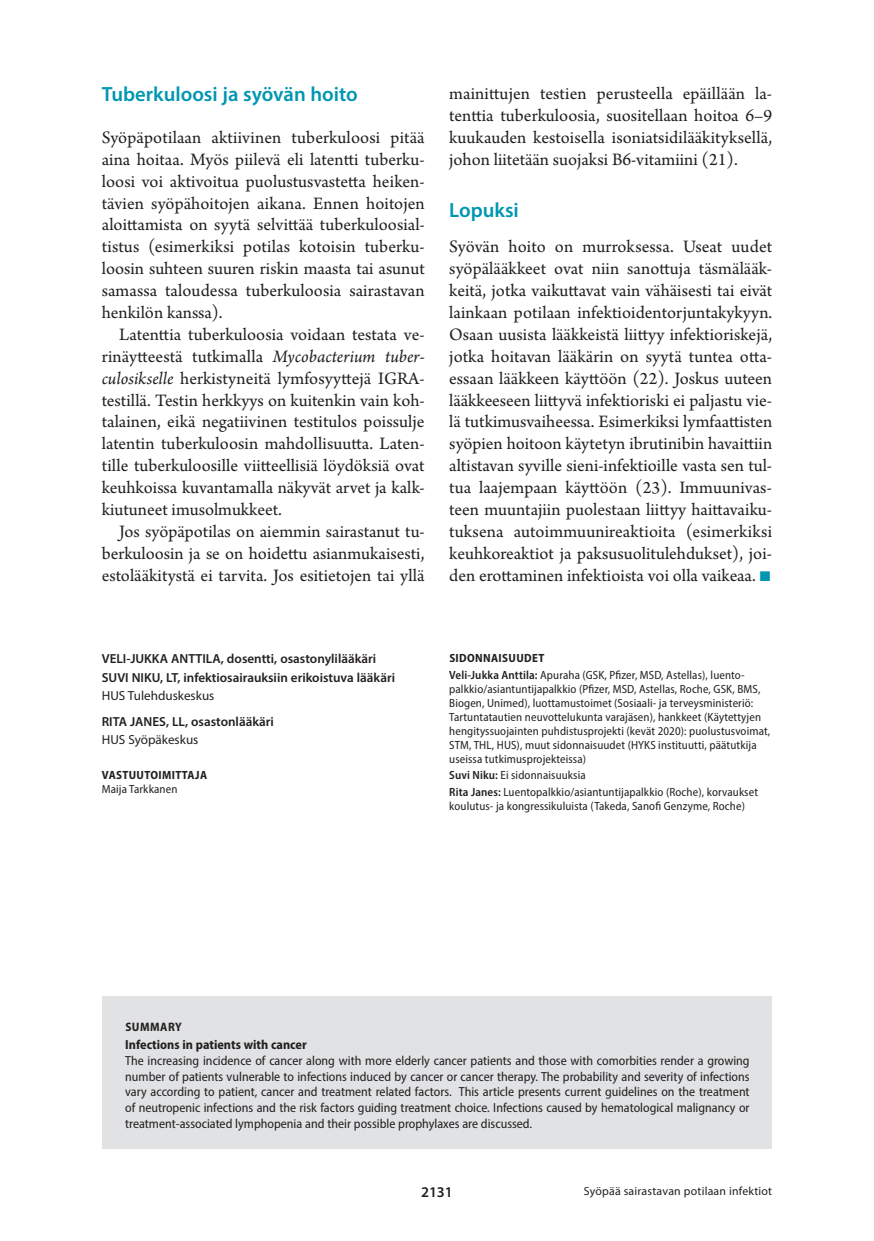
<style>
.page{position:relative;width:874px;height:1241px;background:#fff}
.page>*{position:absolute;margin:0;border:0;box-sizing:border-box;transform-origin:0 0}
.v1{font:600 20.65px "Myriad Pro";color:#0096b1}
.l_ei_sis{font:18.38px/21.9px "Arno Pro";color:#231f20;text-align:justify}
.t1{font:600 14.88px "Myriad Pro";color:#231f20}
.summary_leipis{font:semi-condensed 13.12px/15.8px "Myriad Pro";color:#231f20;text-align:justify}
.ko{font:600 13.12px "Myriad Pro";color:#231f20}
.ko-2{font:13.12px "Myriad Pro";color:#231f20}
.summary_leipis-2{font:700 semi-condensed 13.12px "Myriad Pro";color:#231f20}
.summary_title{font:700 semi-condensed 12.25px "Myriad Pro";letter-spacing:.04em;color:#231f20}
.Sidonnaisuudet_txt{font:semi-condensed 11.9px/14px "Myriad Pro";letter-spacing:.01em;color:#231f20}
.Ala{font:11.9px "Myriad Pro";letter-spacing:.02em;color:#231f20}
.Sidonnaisuudet_ots{font:700 semi-condensed 11.9px "Myriad Pro";letter-spacing:.03em;color:#231f20}
.s1{font-style:italic}
.s2{color:#0096b1}
.s3{font-weight:600}
</style>
<div class="page">
<div style="left:102px;top:996px;width:670px;height:153px;background:#e1e2e4"></div>
<p class="v1" style="left:102px;top:81px;width:257px">Tuberkuloosi ja syövän hoito</p>
<p class="l_ei_sis" style="left:102px;top:127px;width:324px">Syöpäpotilaan aktiivinen tuberkuloosi pitää aina hoitaa. Myös piilevä eli latentti tuberku&shy;loosi voi aktivoitua puolustusvastetta heiken&shy;tävien syöpähoitojen aikana. Ennen hoitojen aloittamista on syytä selvittää tuberkuloosial&shy;tistus (esimerkiksi potilas kotoisin tuberku&shy;loosin suhteen suuren riskin maasta tai asunut samassa taloudessa tuberkuloosia sairastavan henkilön kanssa).</p>
<p class="l_ei_sis" style="left:102px;top:324px;width:324px;text-indent:17px">Latenttia tuberkuloosia voidaan testata ve&shy;rinäytteestä tutkimalla <span class="s1">Mycobacterium tuber&shy;culosikselle</span> herkistyneitä lymfosyyttejä IGRA&shy;testillä. Testin herkkyys on kuitenkin vain koh&shy;talainen, eikä negatiivinen testitulos poissulje latentin tuberkuloosin mahdollisuutta. Laten&shy;tille tuberkuloosille viitteellisiä löydöksiä ovat keuhkoissa kuvantamalla näkyvät arvet ja kalk&shy;kiutuneet imusolmukkeet.</p>
<p class="l_ei_sis" style="left:102px;top:521px;width:324px;text-indent:17px">Jos syöpäpotilas on aiemmin sairastanut tu&shy;berkuloosin ja se on hoidettu asianmukaisesti, estolääkitystä ei tarvita. Jos esitietojen tai yllä</p>
<p class="l_ei_sis" style="left:449px;top:84px;width:324px">mainittujen testien perusteella epäillään la&shy;tenttia tuberkuloosia, suositellaan hoitoa 6–9 kuukauden kestoisella isoniatsidilääkityksellä, johon liitetään suojaksi B6-vitamiini (21).</p>
<p class="v1" style="left:449px;top:197px;width:71px">Lopuksi</p>
<p class="l_ei_sis" style="left:449px;top:237px;width:324px">Syövän hoito on murroksessa. Useat uudet syöpälääkkeet ovat niin sanottuja täsmälääk&shy;keitä, jotka vaikuttavat vain vähäisesti tai eivät lainkaan potilaan infektioidentorjuntakykyyn.<br>Osaan uusista lääkkeistä liittyy infektioriskejä, jotka hoitavan lääkärin on syytä tuntea otta&shy;essaan lääkkeen käyttöön (22). Joskus uuteen lääkkeeseen liittyvä infektioriski ei paljastu vie&shy;lä tutkimusvaiheessa. Esimerkiksi lymfaattisten syöpien hoitoon käytetyn ibrutinibin havaittiin altistavan syville sieni-infektioille vasta sen tul&shy;tua laajempaan käyttöön (23). Immuunivas&shy;teen muuntajiin puolestaan liittyy haittavaiku&shy;tuksena autoimmuunireaktioita (esimerkiksi keuhkoreaktiot ja paksusuolitulehdukset), joi&shy;den erottaminen infektioista voi olla vaikeaa. <span class="s2">■</span></p>
<p class="ko" style="left:102px;top:650px;width:276px">VELI-JUKKA ANTTILA, dosentti, osastonylilääkäri</p>
<p class="ko" style="left:102px;top:668px;width:295px">SUVI NIKU, LT, infektiosairauksiin erikoistuva lääkäri</p>
<p class="ko-2" style="left:102px;top:687px;width:114px">HUS Tulehduskeskus</p>
<p class="ko" style="left:102px;top:712px;width:173px">RITA JANES, LL, osastonlääkäri</p>
<p class="ko-2" style="left:102px;top:731px;width:98px">HUS Syöpäkeskus</p>
<p class="Sidonnaisuudet_ots" style="left:102px;top:767px;width:107px">VASTUUTOIMITTAJA</p>
<p class="Sidonnaisuudet_txt" style="left:102px;top:782px;width:77px">Maija Tarkkanen</p>
<p class="Sidonnaisuudet_ots" style="left:449px;top:650px;width:96px">SIDONNAISUUDET</p>
<p class="Sidonnaisuudet_txt" style="left:449px;top:667px;width:322px"><span class="s3">Veli-Jukka Anttila:</span> Apuraha (GSK, Pfizer, MSD, Astellas), luento&shy;palkkio/asiantuntijapalkkio (Pfizer, MSD, Astellas, Roche, GSK, BMS, Biogen, Unimed), luottamustoimet (Sosiaali- ja terveysministeriö:<br>Tartuntatautien neuvottelukunta varajäsen), hankkeet (Käytettyjen hengityssuojainten puhdistusprojekti (kevät 2020): puolustusvoimat, STM, THL, HUS), muut sidonnaisuudet (HYKS instituutti, päätutkija useissa tutkimusprojekteissa)</p>
<p class="Sidonnaisuudet_txt" style="left:449px;top:768px;width:138px"><span class="s3">Suvi Niku:</span> Ei sidonnaisuuksia</p>
<p class="Sidonnaisuudet_txt" style="left:449px;top:784px;width:310px"><span class="s3">Rita Janes:</span> Luentopalkkio/asiantuntijapalkkio (Roche), korvaukset koulutus- ja kongressikuluista (Takeda, Sanofi Genzyme, Roche)</p>
<p class="summary_title" style="left:125px;top:1018px;width:58px">SUMMARY</p>
<p class="summary_leipis-2" style="left:125px;top:1035px;width:183px">Infections in patients with cancer</p>
<p class="summary_leipis" style="left:125px;top:1052px;width:625px">The increasing incidence of cancer along with more elderly cancer patients and those with comorbities render a growing number of patients vulnerable to infections induced by cancer or cancer therapy. The probability and severity of infections vary according to patient, cancer and treatment related factors. This article presents current guidelines on the treatment of neutropenic infections and the risk factors guiding treatment choice. Infections caused by hematological malignancy or treatment-associated lymphopenia and their possible prophylaxes are discussed.</p>
<p class="t1" style="left:421px;top:1182px;width:33px">2131</p>
<p class="Ala" style="left:583px;top:1183px;width:190px">Syöpää sairastavan potilaan infektiot</p>
</div>
